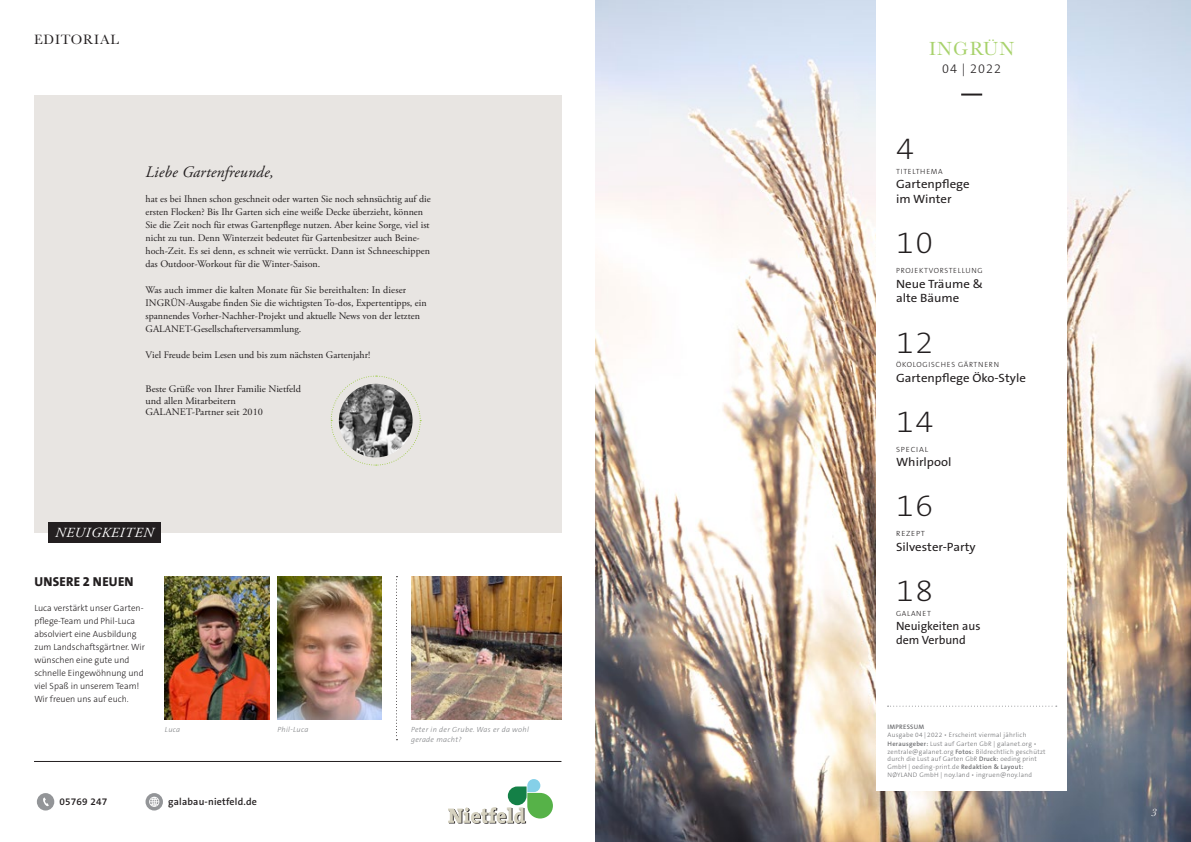
<style>
.page{position:relative;width:1191px;height:842px;background:#fff}
.page>*{position:absolute;margin:0;border:0;box-sizing:border-box;transform-origin:0 0}
._04a_Zwischenheadlin{font:200 30px "The Sans B W2";letter-spacing:.055em;color:#231f20;scale:1.07 1}
.t1{font:19.7px "Baskerville";letter-spacing:.06em;color:#a8d26c}
._04c_Zwischenheadlin{font:italic 16px "Adobe Garamond Pro";letter-spacing:.01em;color:#231f20}
.t2{font:14px "Baskerville";letter-spacing:.06em;color:#231f20}
._03a_Fliesstext{font:italic 13.9px "Adobe Garamond Pro";letter-spacing:.035em;color:#fff}
.TheSans_Extrabold_12{font:800 13px "The Sans B W8";letter-spacing:.02em;color:#231f20}
.t3{font:300 12.6px "The Sans B W3";letter-spacing:.08em;color:#231f20}
._04a_Zwischenheadlin-2{font:12px/14.4px "The Sans B W5 Plain";color:#231f20;scale:1.07 1}
._04a_Zwischenheadlin-3{font:12px "The Sans B W5 Plain";color:#231f20}
.t4{font:italic 11px "Baskerville";color:#fff}
._03a_Fliesstext-2{font:10px/13px "Adobe Garamond Pro";color:#231f20}
.t5{font:600 10px "The Sans B W6";letter-spacing:.02em;color:#231f20}
._03a_Fliesstext-3{font:300 9px/13px "The Sans B W3";color:#231f20}
._04a_Zwischenheadlin-4{font:300 7.5px "The Sans B W3";letter-spacing:.095em;color:#231f20}
._05_Bildunterschrift{font:italic 300 7.5px/10.5px "The Sans B W3";letter-spacing:.04em;color:#808285}
._04a_Zwischenheadlin-5{font:300 7.5px "The Sans B W3";letter-spacing:.095em;color:#231f20;scale:1.07 1}
.t6{font:300 6.5px/7.9px "The Sans B W3";letter-spacing:.04em;color:#6c6d70}
.t7{font:600 6.5px "The Sans B W6";letter-spacing:.04em;color:#6c6d70}
.s1{font-family:"The Sans B W6";font-weight:600}
</style>
<div class="page">
<img style="left:595px;top:0;width:596px;height:842px">
<div style="left:876px;top:0;width:191px;height:791px;background:#fff"></div>
<svg style="left:887px;top:706px;width:169px;height:1px"></svg>
<hr style="left:961px;top:94px;width:21px;height:2px;background:#231f20">
<div style="left:34px;top:95px;width:527px;height:438px;background:#e8e5e2"></div>
<svg style="left:37px;top:793px;width:17px;height:17px"></svg>
<div style="left:145px;top:793px;width:18px;height:17px;background:#939598;border-radius:50%"></div>
<svg style="left:149px;top:797px;width:10px;height:10px"></svg>
<div style="left:508px;top:786px;width:18px;height:19px;background:#148047;border-radius:9px"></div>
<div style="left:527px;top:779px;width:13px;height:13px;background:#85d0e8;border-radius:6px"></div>
<svg style="left:448px;top:793px;width:105px;height:31px"></svg>
<svg style="left:330px;top:375px;width:91px;height:91px"></svg>
<div style="left:48px;top:522px;width:112px;height:21px;background:#231f20"></div>
<hr style="left:34px;top:761px;width:527px;height:1px;background:#231f20">
<img style="left:165px;top:576px;width:104px;height:143px">
<img style="left:277px;top:576px;width:105px;height:143px">
<img style="left:411px;top:576px;width:150px;height:143px">
<svg style="left:396px;top:576px;width:1px;height:164px"></svg>
<p class="t2" style="left:34px;top:30px;width:86px">EDITORIAL</p>
<p class="_04c_Zwischenheadlin" style="left:145px;top:163px;width:130px">Liebe Gartenfreunde,</p>
<p class="_03a_Fliesstext-2" style="left:145px;top:192px;width:287px">hat es bei Ihnen schon geschneit oder warten Sie noch sehnsüchtig auf die ersten Flocken? Bis Ihr Garten sich eine weiße Decke überzieht, können Sie die Zeit noch für etwas Gartenpflege nutzen. Aber keine Sorge, viel ist nicht zu tun. Denn Winterzeit bedeutet für Gartenbesitzer auch Beine&shy;hoch-Zeit. Es sei denn, es schneit wie verrückt. Dann ist Schneeschippen das Outdoor-Workout für die Winter-Saison.</p>
<p class="_03a_Fliesstext-2" style="left:145px;top:283px;width:283px">Was auch immer die kalten Monate für Sie bereithalten: In dieser INGRÜN-Ausgabe finden Sie die wichtigsten To-dos, Expertentipps, ein spannendes Vorher-Nachher-Projekt und aktuelle News von der letzten GALANET-Gesellschafterversammlung.</p>
<p class="_03a_Fliesstext-2" style="left:145px;top:348px;width:226px">Viel Freude beim Lesen und bis zum nächsten Gartenjahr!</p>
<p class="_03a_Fliesstext-2" style="left:145px;top:384px;width:157px;line-height:11.5px">Beste Grüße von Ihrer Familie Nietfeld und allen Mitarbeitern</p>
<p class="_03a_Fliesstext-2" style="left:145px;top:406px;width:119px">GALANET-Partner seit 2010</p>
<p class="_03a_Fliesstext" style="left:55px;top:524px;width:100px">NEUIGKEITEN</p>
<p class="TheSans_Extrabold_12" style="left:34px;top:573px;width:101px">UNSERE 2 NEUEN</p>
<p class="_03a_Fliesstext-3" style="left:34px;top:602px;width:112px">Luca verstärkt unser Garten&shy;pflege-Team und Phil-Luca absolviert eine Ausbildung zum Landschaftsgärtner. Wir wünschen eine gute und schnelle Eingewöhnung und viel Spaß in unserem Team!<br>Wir freuen uns auf euch.</p>
<p class="_05_Bildunterschrift" style="left:165px;top:724px;width:17px">Luca</p>
<p class="_05_Bildunterschrift" style="left:277px;top:724px;width:33px">Phil-Luca</p>
<p class="_05_Bildunterschrift" style="left:411px;top:724px;width:119px">Peter in der Grube. Was er da wohl gerade macht?</p>
<p class="t5" style="left:59px;top:795px;width:49px">05769 247</p>
<p class="t5" style="left:168px;top:795px;width:90px">galabau-nietfeld.de</p>
<p class="t1" style="left:929px;top:36px;width:87px">INGRÜN</p>
<p class="t3" style="left:942px;top:60px;width:60px">04 | 2022</p>
<p class="_04a_Zwischenheadlin" style="left:896px;top:130px;width:18px">4</p>
<p class="_04a_Zwischenheadlin-4" style="left:896px;top:167px;width:48px">TITELTHEMA</p>
<p class="_04a_Zwischenheadlin-2" style="left:896px;top:177px;width:70px">Gartenpflege</p>
<p class="_04a_Zwischenheadlin-2" style="left:896px;top:192px;width:53px">im Winter</p>
<p class="_04a_Zwischenheadlin" style="left:896px;top:224px;width:36px">10</p>
<p class="_04a_Zwischenheadlin-4" style="left:896px;top:266px;width:88px">PROJEKTVORSTELLUNG</p>
<p class="_04a_Zwischenheadlin-2" style="left:896px;top:276px;width:83px">Neue Träume &amp; alte Bäume</p>
<p class="_04a_Zwischenheadlin" style="left:896px;top:323px;width:36px">12</p>
<p class="_04a_Zwischenheadlin-4" style="left:896px;top:360px;width:105px">ÖKOLOGISCHES GÄRTNERN</p>
<p class="_04a_Zwischenheadlin-2" style="left:896px;top:370px;width:123px">Gartenpflege Öko-Style</p>
<p class="_04a_Zwischenheadlin" style="left:896px;top:403px;width:36px">14</p>
<p class="_04a_Zwischenheadlin-5" style="left:896px;top:444px;width:31px">SPECIAL</p>
<p class="_04a_Zwischenheadlin-2" style="left:896px;top:455px;width:53px">Whirlpool</p>
<p class="_04a_Zwischenheadlin" style="left:896px;top:487px;width:36px">16</p>
<p class="_04a_Zwischenheadlin-5" style="left:896px;top:529px;width:28px">REZEPT</p>
<p class="_04a_Zwischenheadlin-2" style="left:896px;top:539px;width:76px">Silvester-Party</p>
<p class="_04a_Zwischenheadlin" style="left:896px;top:571px;width:36px">18</p>
<p class="_04a_Zwischenheadlin-4" style="left:896px;top:608px;width:36px">GALANET</p>
<p class="_04a_Zwischenheadlin-3" style="left:896px;top:618px;width:86px">Neuigkeiten aus</p>
<p class="_04a_Zwischenheadlin-3" style="left:896px;top:633px;width:71px">dem Verbund</p>
<p class="t7" style="left:887px;top:723px;width:38px">IMPRESSUM</p>
<p class="t6" style="left:887px;top:731px;width:159px">Ausgabe 04 | 2022 • Erscheint viermal jährlich <span class="s1">Herausgeber:</span> Lust auf Garten GbR | galanet.org • zentrale@galanet.org <span class="s1">Fotos:</span> Bildrechtlich geschützt durch die Lust auf Garten GbR <span class="s1">Druck:</span> oeding print GmbH | oeding-print.de <span class="s1">Redaktion &amp; Layout:<br></span>NØYLAND GmbH | noy.land • ingruen@noy.land</p>
<p class="t4" style="left:1151px;top:805px;width:7px">3</p>
</div>
